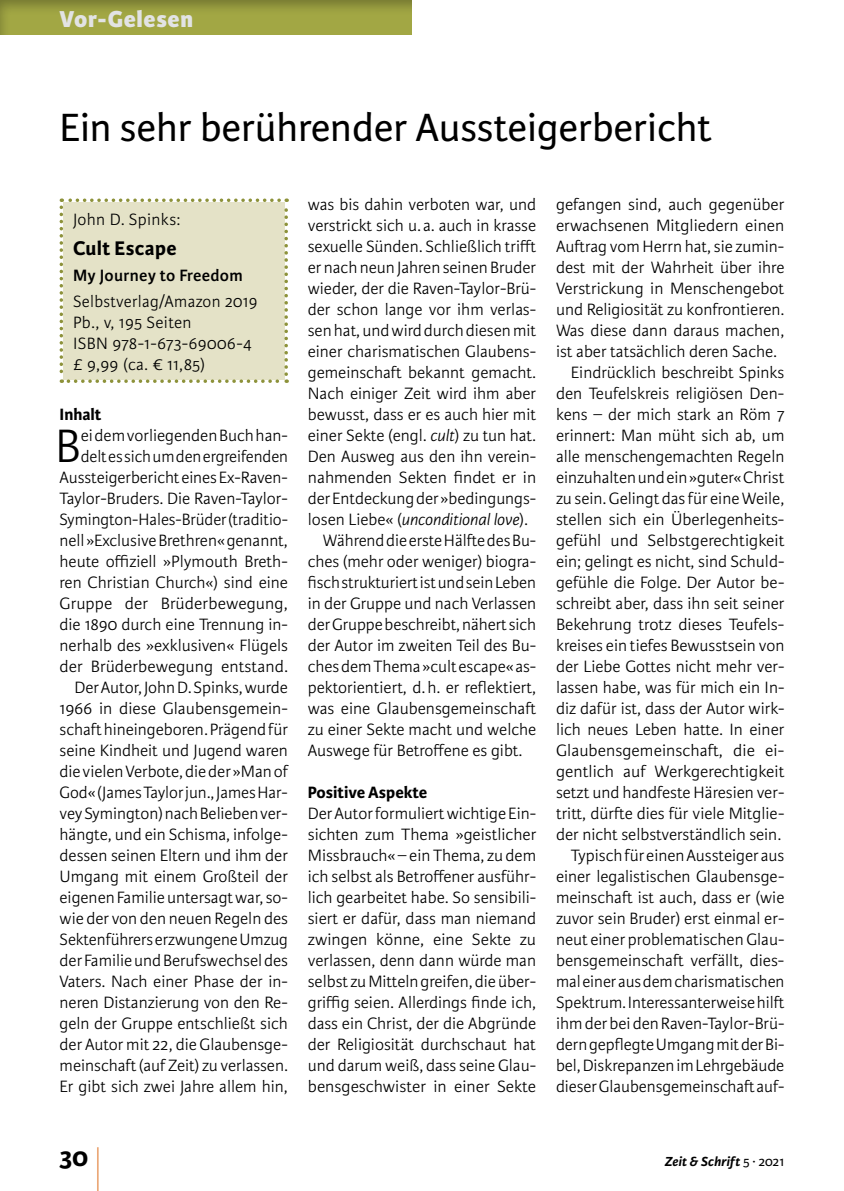
<style>
.page{position:relative;width:844px;height:1191px;background:#fff}
.page>*{position:absolute;margin:0;border:0;box-sizing:border-box;transform-origin:0 0}
.t1{font:300 59.5px "Karmina Sans Basic";color:#df7427;scale:.29 1}
.t2{font:300 49.88px "Karmina Sans Basic";color:#000}
.t3{font:42px "Karmina Sans Basic";color:#000}
.t4{font:700 28px "Karmina Sans Basic";color:#000}
.t5{font:800 24.5px "Karmina Sans Basic";letter-spacing:.025em;color:#e2e3e4}
.t6{font:700 21px "Karmina Sans Basic";letter-spacing:.02em;color:#000}
.t7{font:300 17.5px/21px "Karmina Sans Basic";color:#000;text-align:right}
.t8{font:300 17.5px/21px "Karmina Sans Basic";letter-spacing:.02em;color:#000}
.t9{font:italic 300 17.5px "Karmina Sans Basic";color:#000}
.t10{font:700 17.5px "Karmina Sans Basic";color:#000}
.t11{font:600 17.5px "Karmina Sans Basic";letter-spacing:.02em;color:#000}
.t12{font:italic 700 14px "Karmina Sans Basic";letter-spacing:.015em;color:#000}
.s1{font-style:italic}
.s2{font-style:normal}
.s3{font-weight:400;font-style:normal}
</style>
<div class="page">
<div style="left:60px;top:198px;width:228px;height:185px;background:#e4e2c7"></div>
<div style="left:0;top:0;width:413px;height:35px;background:#000;opacity:.3"></div>
<h3 class="t5" style="left:60px;top:4px;width:135px">Vor-Gelesen</h3>
<h3 class="t3" style="left:60px;top:104px;width:653px">Ein sehr berührender Aussteigerbericht</h3>
<p class="t8" style="left:73px;top:209px;width:109px">John D. Spinks:</p>
<p class="t6" style="left:73px;top:236px;width:105px">Cult Escape</p>
<p class="t11" style="left:73px;top:265px;width:171px">My Journey to Freedom</p>
<p class="t8" style="left:73px;top:291px;width:186px">Selbstverlag/Amazon 2019<br>Pb., v, 195 Seiten<br>ISBN 978-1-673-69006-4 £ 9,99 (ca. € 11,85)</p>
<p class="t10" style="left:60px;top:404px;width:43px">Inhalt</p>
<h2 class="t2" style="left:55px;top:419px;width:27px">B</h2>
<p class="t7" style="left:60px;top:425px;width:230px">ei dem vorliegenden Buch han&shy;delt es sich um den ergreifenden Aussteigerbericht eines Ex-Raven-Taylor-Bruders. Die Raven-Taylor-Symington-Hales-Brüder (traditio&shy;nell »Exclusive Brethren« genannt, heute offiziell »Plymouth Breth&shy;ren Christian Church«) sind eine Gruppe der Brüderbewegung, die 1890 durch eine Trennung in&shy;nerhalb des »exklusiven« Flügels der Brüderbewegung entstand.<br>Der Autor, John D. Spinks, wurde 1966 in diese Glaubensgemein&shy;schaft hineingeboren. Prägend für seine Kindheit und Jugend waren die vielen Verbote, die der »Man of God« (James Taylor jun., James Har&shy;vey Symington) nach Belieben ver&shy;hängte, und ein Schisma, infolge&shy;dessen seinen Eltern und ihm der Umgang mit einem Großteil der eigenen Familie untersagt war, so&shy;wie der von den neuen Regeln des Sektenführers erzwungene Umzug der Familie und Berufswechsel des Vaters. Nach einer Phase der in&shy;neren Distanzierung von den Re&shy;geln der Gruppe entschließt sich der Autor mit 22, die Glaubensge&shy;meinschaft (auf Zeit) zu verlassen.<br>Er gibt sich zwei Jahre allem hin,</p>
<p class="t7" style="left:308px;top:194px;width:230px">was bis dahin verboten war, und</p>
<p class="t7" style="left:308px;top:215px;width:230px">verstrickt sich u. a. auch in krasse</p>
<p class="t7" style="left:308px;top:236px;width:230px">sexuelle Sünden. Schließlich trifft</p>
<p class="t7" style="left:308px;top:257px;width:230px">er nach neun Jahren seinen Bruder</p>
<p class="t7" style="left:308px;top:278px;width:230px">wieder, der die Raven-Taylor-Brü-</p>
<p class="t7" style="left:308px;top:299px;width:230px">der schon lange vor ihm verlas-</p>
<p class="t7" style="left:308px;top:320px;width:230px">sen hat, und wird durch diesen mit</p>
<p class="t7" style="left:308px;top:341px;width:230px">einer charismatischen Glaubens-</p>
<p class="t7" style="left:308px;top:362px;width:230px">gemeinschaft bekannt gemacht.</p>
<p class="t7" style="left:308px;top:383px;width:230px">Nach einiger Zeit wird ihm aber</p>
<p class="t7" style="left:308px;top:404px;width:230px">bewusst, dass er es auch hier mit</p>
<p class="t7" style="left:308px;top:425px;width:230px">einer Sekte (engl. <span class="s1">cult</span>) zu tun hat.</p>
<p class="t7" style="left:308px;top:446px;width:230px">Den Ausweg aus den ihn verein-</p>
<p class="t7" style="left:308px;top:467px;width:230px">nahmenden Sekten findet er in</p>
<p class="t7" style="left:308px;top:488px;width:230px">der Entdeckung der »bedingungs-</p>
<p class="t9" style="left:308px;top:510px;width:222px"><span class="s2">losen Liebe« (</span>unconditional love<span class="s2">).</span></p>
<p class="t7" style="left:322px;top:530px;width:215px">Während die erste Hälfte des Bu-</p>
<p class="t7" style="left:308px;top:551px;width:230px">ches (mehr oder weniger) biogra-</p>
<p class="t7" style="left:308px;top:572px;width:230px">fisch strukturiert ist und sein Leben</p>
<p class="t7" style="left:308px;top:593px;width:230px">in der Gruppe und nach Verlassen</p>
<p class="t7" style="left:308px;top:614px;width:230px">der Gruppe beschreibt, nähert sich</p>
<p class="t7" style="left:308px;top:635px;width:230px">der Autor im zweiten Teil des Bu-</p>
<p class="t7" style="left:308px;top:656px;width:230px">ches dem Thema »cult escape« as-</p>
<p class="t7" style="left:308px;top:677px;width:230px">pektorientiert, d.h. er reflektiert,</p>
<p class="t7" style="left:308px;top:698px;width:230px">was eine Glaubensgemeinschaft</p>
<p class="t7" style="left:308px;top:719px;width:230px">zu einer Sekte macht und welche</p>
<p class="t7" style="left:308px;top:740px;width:216px">Auswege für Betroffene es gibt.</p>
<p class="t10" style="left:308px;top:782px;width:121px">Positive Aspekte</p>
<p class="t7" style="left:308px;top:803px;width:230px;text-align:justify">Der Autor formuliert wichtige Ein&shy;sichten zum Thema »geistlicher Missbrauch« – ein Thema, zu dem ich selbst als Betroffener ausführ&shy;lich gearbeitet habe. So sensibili&shy;siert er dafür, dass man niemand zwingen könne, eine Sekte zu verlassen, denn dann würde man selbst zu Mitteln greifen, die über&shy;griffig seien. Allerdings finde ich, dass ein Christ, der die Abgründe der Religiosität durchschaut hat und darum weiß, dass seine Glau&shy;bensgeschwister in einer Sekte</p>
<p class="t7" style="left:556px;top:194px;width:230px">gefangen sind, auch gegenüber</p>
<p class="t7" style="left:556px;top:215px;width:230px">erwachsenen Mitgliedern einen</p>
<p class="t7" style="left:556px;top:236px;width:230px">Auftrag vom Herrn hat, sie zumin-</p>
<p class="t7" style="left:556px;top:257px;width:230px">dest mit der Wahrheit über ihre</p>
<p class="t7" style="left:556px;top:278px;width:230px">Verstrickung in Menschengebot</p>
<p class="t7" style="left:556px;top:299px;width:230px">und Religiosität zu konfrontieren.</p>
<p class="t7" style="left:556px;top:320px;width:230px">Was diese dann daraus machen,</p>
<p class="t7" style="left:556px;top:341px;width:222px">ist aber tatsächlich deren Sache.</p>
<p class="t7" style="left:570px;top:362px;width:215px">Eindrücklich beschreibt Spinks</p>
<p class="t7" style="left:556px;top:383px;width:230px">den Teufelskreis religiösen Den-</p>
<p class="t7" style="left:556px;top:404px;width:230px">kens – der mich stark an Röm 7</p>
<p class="t7" style="left:556px;top:425px;width:230px">erinnert: Man müht sich ab, um</p>
<p class="t7" style="left:556px;top:446px;width:230px">alle menschengemachten Regeln</p>
<p class="t7" style="left:556px;top:467px;width:230px">einzuhalten und ein »guter« Christ</p>
<p class="t7" style="left:556px;top:488px;width:230px">zu sein. Gelingt das für eine Weile,</p>
<p class="t7" style="left:556px;top:509px;width:230px">stellen sich ein Überlegenheits-</p>
<p class="t7" style="left:556px;top:530px;width:230px">gefühl und Selbstgerechtigkeit</p>
<p class="t7" style="left:556px;top:551px;width:230px">ein; gelingt es nicht, sind Schuld-</p>
<p class="t7" style="left:556px;top:572px;width:230px">gefühle die Folge. Der Autor be-</p>
<p class="t7" style="left:556px;top:593px;width:230px">schreibt aber, dass ihn seit seiner</p>
<p class="t7" style="left:556px;top:614px;width:230px">Bekehrung trotz dieses Teufels-</p>
<p class="t7" style="left:556px;top:635px;width:230px">kreises ein tiefes Bewusstsein von</p>
<p class="t7" style="left:556px;top:656px;width:230px">der Liebe Gottes nicht mehr ver-</p>
<p class="t7" style="left:556px;top:677px;width:230px">lassen habe, was für mich ein In-</p>
<p class="t7" style="left:556px;top:698px;width:230px">diz dafür ist, dass der Autor wirk-</p>
<p class="t7" style="left:556px;top:719px;width:230px">lich neues Leben hatte. In einer</p>
<p class="t7" style="left:556px;top:740px;width:230px">Glaubensgemeinschaft, die ei-</p>
<p class="t7" style="left:556px;top:761px;width:230px">gentlich auf Werkgerechtigkeit</p>
<p class="t7" style="left:556px;top:782px;width:230px">setzt und handfeste Häresien ver-</p>
<p class="t7" style="left:556px;top:803px;width:230px">tritt, dürfte dies für viele Mitglie-</p>
<p class="t7" style="left:556px;top:824px;width:226px">der nicht selbstverständlich sein.</p>
<p class="t7" style="left:570px;top:845px;width:215px">Typisch für einen Aussteiger aus</p>
<p class="t7" style="left:556px;top:866px;width:230px">einer legalistischen Glaubensge-</p>
<p class="t7" style="left:556px;top:887px;width:230px">meinschaft ist auch, dass er (wie</p>
<p class="t7" style="left:556px;top:908px;width:230px">zuvor sein Bruder) erst einmal er-</p>
<p class="t7" style="left:556px;top:929px;width:230px">neut einer problematischen Glau-</p>
<p class="t7" style="left:556px;top:950px;width:230px">bensgemeinschaft verfällt, dies-</p>
<p class="t7" style="left:556px;top:971px;width:230px">mal einer aus dem charismatischen</p>
<p class="t7" style="left:556px;top:992px;width:230px">Spektrum. Interessanterweise hilft</p>
<p class="t7" style="left:556px;top:1013px;width:230px">ihm der bei den Raven-Taylor-Brü-</p>
<p class="t7" style="left:556px;top:1034px;width:230px">dern gepflegte Umgang mit der Bi-</p>
<p class="t7" style="left:556px;top:1055px;width:230px">bel, Diskrepanzen im Lehrgebäude</p>
<p class="t7" style="left:556px;top:1076px;width:230px">dieser Glaubensgemeinschaft auf-</p>
<h3 class="t4" style="left:60px;top:1141px;width:30px">30</h3>
<h1 class="t1" style="left:96px;top:1140px;width:17px">|</h1>
<p class="t12" style="left:664px;top:1153px;width:121px">Zeit &amp; Schrift <span class="s3">5 ∙ 2021</span></p>
</div>
